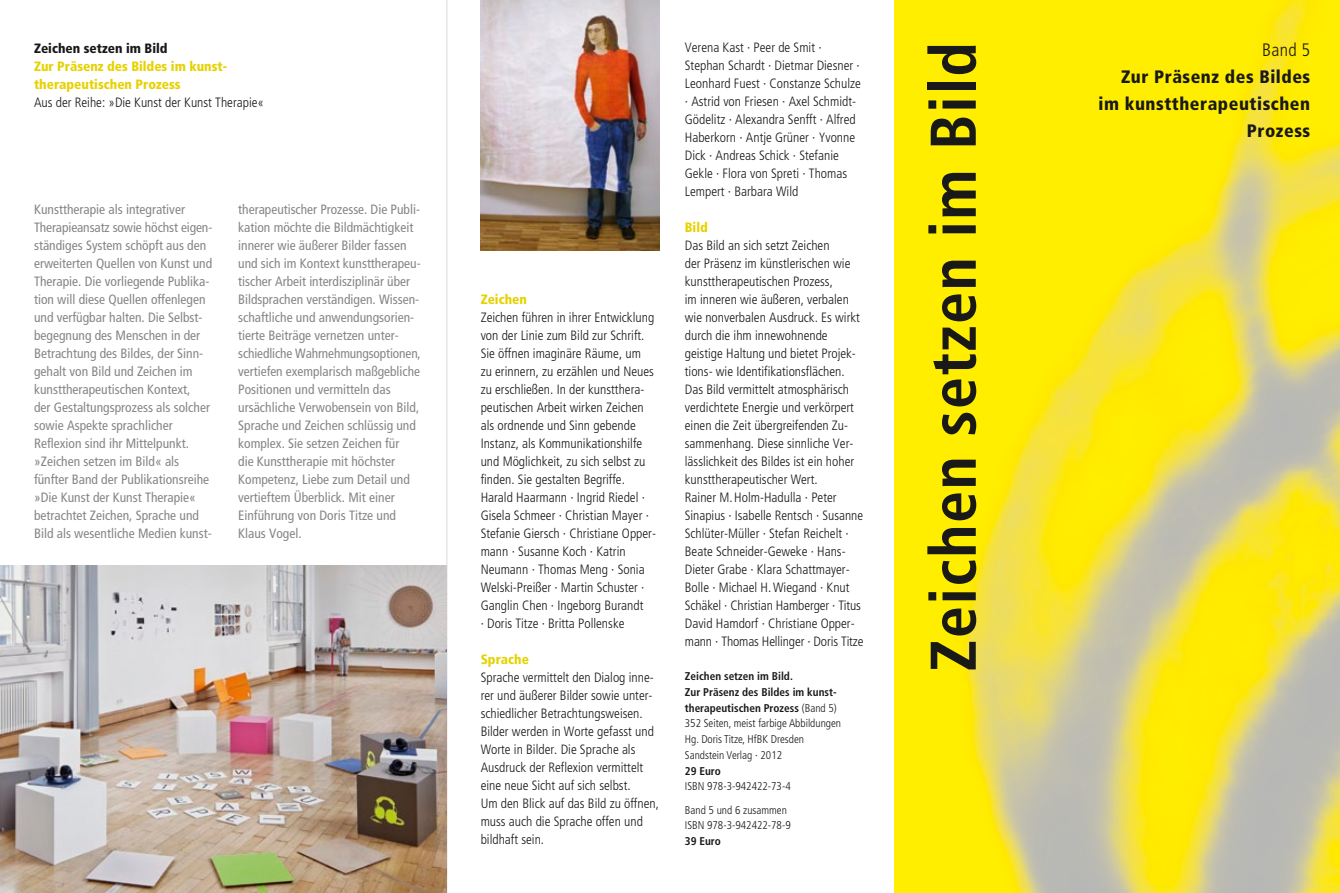
<style>
.page{position:relative;width:1340px;height:893px;background:#fff}
.page>*{position:absolute;margin:0;border:0;box-sizing:border-box;transform-origin:0 0}
.t1{font:700 condensed 64.5px "Frutiger";letter-spacing:.02em;color:#191918}
.t2{font:900 condensed 18px/27px "Frutiger";letter-spacing:.03em;color:#191918;text-align:right}
.t3{font:300 condensed 18px "Frutiger";color:#191918}
.t4{font:300 condensed 13.5px/18px "Frutiger";color:#191918}
.t5{font:condensed 13.5px/18px "Frutiger";color:#868686}
.t6{font:900 condensed 13.5px/18px "Frutiger";color:#e6d200}
.t7{font:900 condensed 13.5px "Frutiger";color:#191918}
.t8{font:300 condensed 11.25px/15.8px "Frutiger";color:#191918}
.t9{font:700 condensed 11.25px "Frutiger";color:#191918}
.s1{font-weight:700}
</style>
<div class="page">
<img style="left:894px;top:0;width:445px;height:893px">
<img style="left:480px;top:0;width:179px;height:251px">
<hr style="left:446px;top:0;width:1px;height:893px;background:#d9dada">
<img style="left:0;top:565px;width:446px;height:328px">
<p class="t7" style="left:34px;top:40px;width:135px">Zeichen setzen im Bild</p>
<p class="t6" style="left:34px;top:57px;width:195px">Zur Präsenz des Bildes im kunst&shy;therapeutischen Prozess</p>
<p class="t4" style="left:34px;top:93px;width:231px">Aus der Reihe: »Die Kunst der Kunst Therapie«</p>
<p class="t5" style="left:34px;top:201px;width:180px">Kunsttherapie als integrativer Therapieansatz sowie höchst eigen&shy;ständiges System schöpft aus den erweiterten Quellen von Kunst und Therapie. Die vorliegende Publika&shy;tion will diese Quellen offenlegen und verfügbar halten. Die Selbst&shy;begegnung des Menschen in der Betrachtung des Bildes, der Sinn&shy;gehalt von Bild und Zeichen im kunsttherapeutischen Kontext,<br>der Gestaltungsprozess als solcher sowie Aspekte sprachlicher Reflexion sind ihr Mittelpunkt. »Zeichen setzen im Bild« als fünfter Band der Publikationsreihe »Die Kunst der Kunst Therapie« betrachtet Zeichen, Sprache und Bild als wesentliche Medien kunst-</p>
<p class="t5" style="left:238px;top:201px;width:184px">therapeutischer Prozesse. Die Publi&shy;kation möchte die Bildmächtigkeit innerer wie äußerer Bilder fassen und sich im Kontext kunsttherapeu&shy;tischer Arbeit interdisziplinär über Bildsprachen verständigen. Wissen&shy;schaftliche und anwendungsorien&shy;tierte Beiträge vernetzen unter&shy;schiedliche Wahrnehmungsoptionen, vertiefen exemplarisch maßgebliche Positionen und vermitteln das ursächliche Verwobensein von Bild, Sprache und Zeichen schlüssig und komplex. Sie setzen Zeichen für<br>die Kunsttherapie mit höchster Kompetenz, Liebe zum Detail und vertieftem Überblick. Mit einer Einführung von Doris Titze und Klaus Vogel.</p>
<p class="t6" style="left:480px;top:291px;width:48px">Zeichen</p>
<p class="t4" style="left:480px;top:309px;width:177px">Zeichen führen in ihrer Entwicklung von der Linie zum Bild zur Schrift.<br>Sie öffnen imaginäre Räume, um<br>zu erinnern, zu erzählen und Neues zu erschließen. In der kunstthera&shy;peutischen Arbeit wirken Zeichen als ordnende und Sinn gebende Instanz, als Kommunikationshilfe und Möglichkeit, zu sich selbst zu finden. Sie gestalten Begriffe.<br>Harald Haarmann · Ingrid Riedel · Gisela Schmeer · Christian Mayer · Stefanie Giersch · Christiane Opper&shy;mann · Susanne Koch · Katrin Neumann · Thomas Meng · Sonia Welski-Preißer · Martin Schuster · Ganglin Chen · Ingeborg Burandt<br>· Doris Titze · Britta Pollenske</p>
<p class="t6" style="left:480px;top:651px;width:50px">Sprache</p>
<p class="t4" style="left:480px;top:669px;width:180px">Sprache vermittelt den Dialog inne&shy;rer und äußerer Bilder sowie unter&shy;schiedlicher Betrachtungsweisen.<br>Bilder werden in Worte gefasst und<br>Worte in Bilder. Die Sprache als<br>Ausdruck der Reflexion vermittelt eine neue Sicht auf sich selbst.<br>Um den Blick auf das Bild zu öffnen, muss auch die Sprache offen und bildhaft sein.</p>
<p class="t4" style="left:685px;top:39px;width:177px">Verena Kast · Peer de Smit ·<br>Stephan Schardt · Dietmar Diesner ·<br>Leonhard Fuest · Constanze Schulze · Astrid von Friesen · Axel Schmidt-<br>Gödelitz · Alexandra Senfft · Alfred<br>Haberkorn · Antje Grüner · Yvonne<br>Dick · Andreas Schick · Stefanie<br>Gekle · Flora von Spreti · Thomas<br>Lempert · Barbara Wild</p>
<p class="t6" style="left:685px;top:218px;width:25px">Bild</p>
<p class="t4" style="left:685px;top:237px;width:180px">Das Bild an sich setzt Zeichen<br>der Präsenz im künstlerischen wie kunsttherapeutischen Prozess,<br>im inneren wie äußeren, verbalen wie nonverbalen Ausdruck. Es wirkt durch die ihm innewohnende geistige Haltung und bietet Projek&shy;tions- wie Identifikationsflächen.<br>Das Bild vermittelt atmosphärisch verdichtete Energie und verkörpert einen die Zeit übergreifenden Zu&shy;sammenhang. Diese sinnliche Ver&shy;lässlichkeit des Bildes ist ein hoher kunsttherapeutischer Wert.<br>Rainer M.Holm-Hadulla · Peter Sinapius · Isabelle Rentsch · Susanne Schlüter-Müller · Stefan Reichelt · Beate Schneider-Geweke · Hans-Dieter Grabe · Klara Schattmayer-Bolle · Michael H.Wiegand · Knut Schäkel · Christian Hamberger · Titus David Hamdorf · Christiane Opper&shy;mann · Thomas Hellinger · Doris Titze</p>
<p class="t8" style="left:685px;top:668px;width:158px"><span class="s1">Zeichen setzen im Bild.<br>Zur Präsenz des Bildes im kunst&shy;therapeutischen Prozess</span> (Band 5)<br>352 Seiten, meist farbige Abbildungen<br>Hg. Doris Titze, HfBK Dresden<br>Sandstein Verlag · 2012</p>
<p class="t9" style="left:685px;top:764px;width:37px">29 Euro</p>
<p class="t8" style="left:685px;top:775px;width:107px;line-height:23.2px">ISBN 978-3-942422-73-4<br>Band 5 und 6 zusammen</p>
<p class="t8" style="left:685px;top:818px;width:107px">ISBN 978-3-942422-78-9</p>
<p class="t9" style="left:685px;top:834px;width:37px">39 Euro</p>
<h1 class="t1" style="left:915px;top:672px;width:631px;rotate:-90deg">Zeichen setzen im Bild</h1>
<h2 class="t3" style="left:1262px;top:40px;width:49px">Band 5</h2>
<h2 class="t2" style="left:1098px;top:63px;width:213px">Zur Präsenz des Bildes im kunsttherapeutischen<br>Prozess</h2>
</div>
